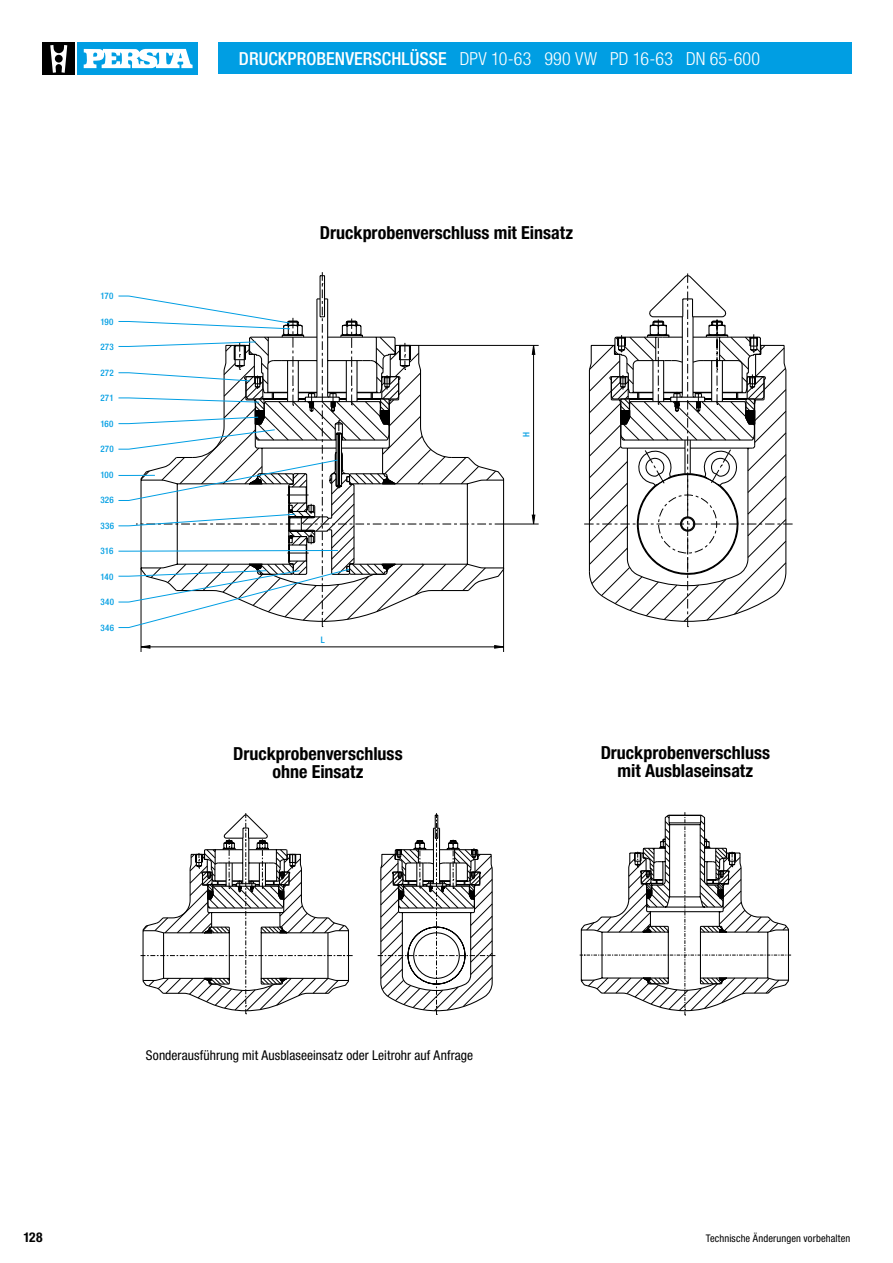
<style>
.page{position:relative;width:893px;height:1263px;background:#fff}
.page>*{position:absolute;margin:0;border:0;box-sizing:border-box;transform-origin:0 0}
.t1{font:700 condensed 18px/18px "Helvetica Neue LT Pro";color:#000;text-align:center}
.t2{font:300 condensed 18px "Helvetica Neue LT Pro";letter-spacing:.01em;color:#fff}
.t3{font:condensed 13.5px "Helvetica Neue LT Pro";letter-spacing:.005em;color:#000}
.t4{font:700 condensed 13.5px "Helvetica Neue LT Pro";color:#000}
.t5{font:condensed 10.5px "Helvetica Neue LT Pro";letter-spacing:.01em;color:#000}
.t6{font:500 condensed 9px "Helvetica Neue LT Pro";letter-spacing:.03em;color:#009ee3}
.s1{font-weight:500}
</style>
<div class="page">
<svg style="left:580px;top:812px;width:211px;height:204px"></svg>
<svg style="left:141px;top:813px;width:354px;height:202px"></svg>
<hr style="left:439px;top:828px;width:1px;height:55px;background:#000">
<hr style="left:433px;top:828px;width:1px;height:55px;background:#000">
<svg style="left:140px;top:628px;width:282px;height:21px"></svg>
<hr style="left:503px;top:568px;width:1px;height:77px;background:#000">
<svg style="left:494px;top:645px;width:10px;height:7px"></svg>
<hr style="left:141px;top:568px;width:1px;height:77px;background:#000">
<svg style="left:141px;top:645px;width:9px;height:7px"></svg>
<hr style="left:322px;top:646px;width:182px;height:1px;background:#000">
<hr style="left:141px;top:646px;width:181px;height:1px;background:#000">
<svg style="left:319px;top:272px;width:220px;height:355px"></svg>
<svg style="left:584px;top:273px;width:209px;height:354px"></svg>
<div style="left:658px;top:495px;width:59px;height:58px;border:1px dashed #000;border-radius:50%"></div>
<svg style="left:350px;top:334px;width:404px;height:177px"></svg>
<svg style="left:350px;top:298px;width:387px;height:189px"></svg>
<svg style="left:118px;top:295px;width:232px;height:333px"></svg>
<div style="left:43px;top:43px;width:32px;height:32px;background:#000"></div>
<svg style="left:50px;top:45px;width:17px;height:28px"></svg>
<div style="left:77px;top:43px;width:121px;height:32px;background:#009ee3"></div>
<svg style="left:84px;top:49px;width:109px;height:19px"></svg>
<div style="left:218px;top:43px;width:633px;height:31px;background:#009ee3"></div>
<p class="t2" style="left:239px;top:48px;width:522px"><span class="s1">DRUCKPROBENVERSCHLÜSSE</span> DPV 10-63 990 VW PD 16-63 DN 65-600</p>
<p class="t6" style="left:100px;top:291px;width:14px">170</p>
<p class="t6" style="left:100px;top:316px;width:15px">190</p>
<p class="t6" style="left:100px;top:342px;width:15px">273</p>
<p class="t6" style="left:100px;top:367px;width:15px">272</p>
<p class="t6" style="left:100px;top:393px;width:15px">271</p>
<p class="t6" style="left:100px;top:418px;width:15px">160</p>
<p class="t6" style="left:100px;top:444px;width:15px">270</p>
<p class="t6" style="left:100px;top:469px;width:15px">100</p>
<p class="t6" style="left:100px;top:495px;width:15px">326</p>
<p class="t6" style="left:100px;top:520px;width:15px">336</p>
<p class="t6" style="left:100px;top:546px;width:15px">316</p>
<p class="t6" style="left:100px;top:571px;width:15px">140</p>
<p class="t6" style="left:100px;top:597px;width:15px">340</p>
<p class="t6" style="left:100px;top:622px;width:15px">346</p>
<p class="t1" style="left:320px;top:224px;width:255px">Druckprobenverschluss mit Einsatz</p>
<p class="t6" style="left:321px;top:634px;width:5px">L</p>
<p class="t6" style="left:521px;top:437px;width:7px;rotate:-90deg">H</p>
<p class="t1" style="left:233px;top:745px;width:171px">Druckprobenverschluss ohne Einsatz</p>
<p class="t1" style="left:601px;top:744px;width:171px">Druckprobenverschluss mit Ausblaseinsatz</p>
<p class="t3" style="left:146px;top:1047px;width:329px">Sonderausführung mit Ausblaseeinsatz oder Leitrohr auf Anfrage</p>
<p class="t4" style="left:23px;top:1229px;width:21px">128</p>
<p class="t5" style="left:706px;top:1232px;width:146px">Technische Änderungen vorbehalten</p>
</div>
